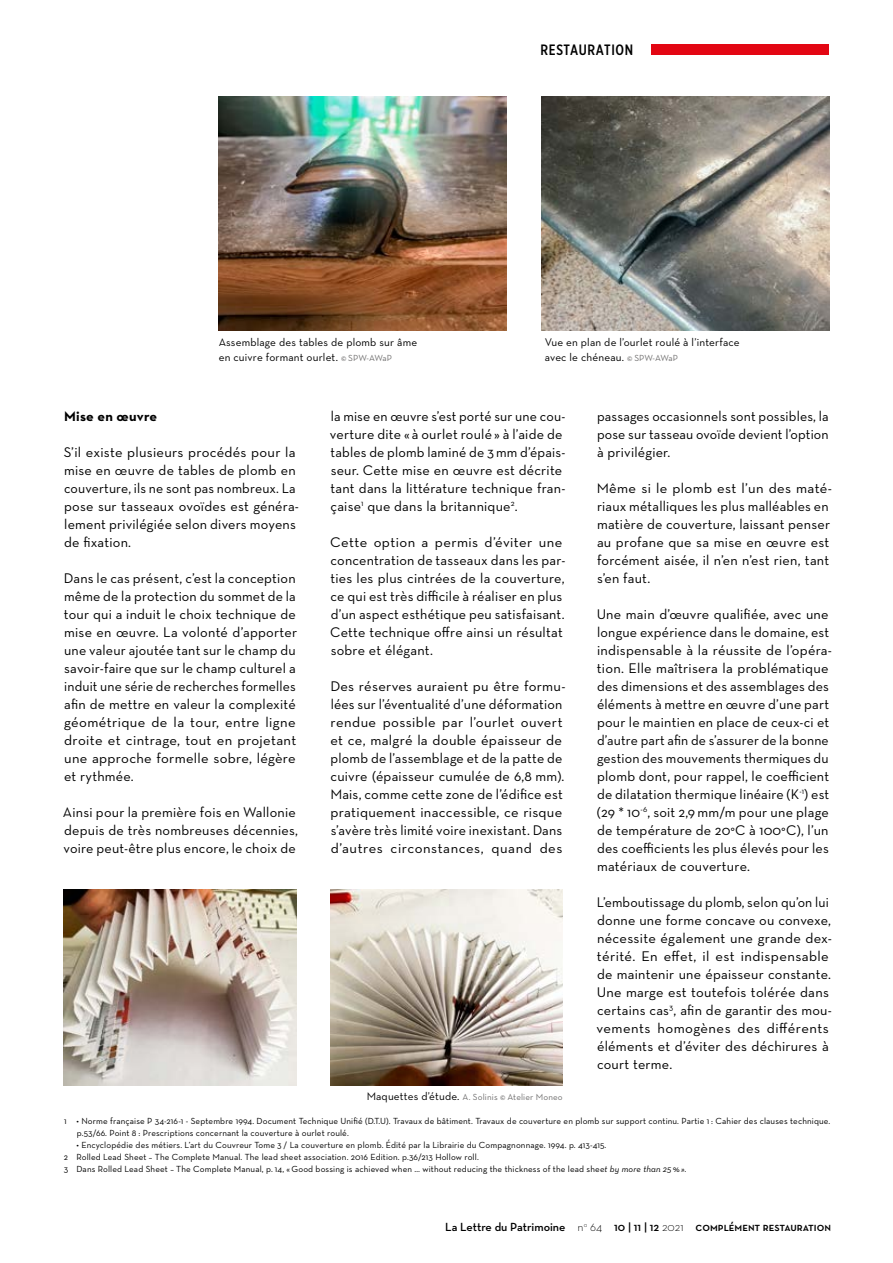
<style>
.page{position:relative;width:893px;height:1263px;background:#fff}
.page>*{position:absolute;margin:0;border:0;box-sizing:border-box;transform-origin:0 0}
.t1{font:500 15px "Gotham X Narrow";letter-spacing:.05em;color:#000}
.t2{font:14.25px/18px "Neutra Text";letter-spacing:.015em;color:#000}
.t3{font:700 14.25px "Neutra Text";letter-spacing:.015em;color:#000}
.t4{font:600 12px "Neutra Text";color:#000}
.t5{font:11.25px/15px "Neutra Text";letter-spacing:.015em;color:#000}
.t6{font:9px/12px "Neutra Text";letter-spacing:.015em;color:#000}
.t7{font:9px "Neutra Text";letter-spacing:.015em;color:#706f6f}
.s1{font-size:9px;color:#706f6f}
.s2{font-size:11.25px;color:#000}
.s3{font-style:italic}
.s4{font-weight:300}
.s5{font-family:"Neutra Text Demi SC";font-weight:400}
</style>
<div class="page">
<img style="left:64px;top:889px;width:232px;height:196px">
<img style="left:330px;top:889px;width:233px;height:196px">
<img style="left:219px;top:97px;width:288px;height:234px">
<img style="left:541px;top:97px;width:288px;height:234px">
<div style="left:651px;top:44px;width:178px;height:11px;background:#e30613"></div>
<p class="t1" style="left:540px;top:40px;width:94px">RESTAURATION</p>
<p class="t5" style="left:219px;top:334px;width:200px">Assemblage des tables de plomb sur âme en cuivre formant ourlet. <span class="s1">© SPW-AWaP</span></p>
<p class="t5" style="left:545px;top:334px;width:196px">Vue en plan de l’ourlet roulé à l’interface avec le chéneau. <span class="s1">© SPW-AWaP</span></p>
<p class="t3" style="left:64px;top:407px;width:95px">Mise en œuvre</p>
<p class="t2" style="left:64px;top:443px;width:237px">S’il existe plusieurs procédés pour la mise en œuvre de tables de plomb en couverture, ils ne sont pas nombreux. La pose sur tasseaux ovoïdes est généra&shy;lement privilégiée selon divers moyens de fixation.</p>
<p class="t2" style="left:64px;top:569px;width:235px;text-align:justify">Dans le cas présent, c’est la conception même de la protection du sommet de la tour qui a induit le choix technique de mise en œuvre. La volonté d’apporter une valeur ajoutée tant sur le champ du savoir-faire que sur le champ culturel a induit une série de recherches formelles afin de mettre en valeur la complexité géométrique de la tour, entre ligne droite et cintrage, tout en projetant une approche formelle sobre, légère et rythmée.</p>
<p class="t2" style="left:63px;top:803px;width:237px">Ainsi pour la première fois en Wallonie depuis de très nombreuses décennies, voire peut-être plus encore, le choix de</p>
<p class="t2" style="left:330px;top:407px;width:237px">la mise en œuvre s’est porté sur une cou&shy;verture dite « à ourlet roulé » à l’aide de tables de plomb laminé de 3 mm d’épais&shy;seur. Cette mise en œuvre est décrite tant dans la littérature technique fran&shy;çaise<sup>1</sup> que dans la britannique<sup>2</sup>.</p>
<p class="t2" style="left:330px;top:533px;width:237px">Cette option a permis d’éviter une concentration de tasseaux dans les par&shy;ties les plus cintrées de la couverture, ce qui est très difficile à réaliser en plus d’un aspect esthétique peu satisfaisant.<br>Cette technique offre ainsi un résultat sobre et élégant.</p>
<p class="t2" style="left:330px;top:677px;width:237px">Des réserves auraient pu être formu&shy;lées sur l’éventualité d’une déformation rendue possible par l’ourlet ouvert et ce, malgré la double épaisseur de plomb de l’assemblage et de la patte de cuivre (épaisseur cumulée de 6,8 mm).<br>Mais, comme cette zone de l’édifice est pratiquement inaccessible, ce risque s’avère très limité voire inexistant. Dans d’autres circonstances, quand des</p>
<p class="t7" style="left:367px;top:1091px;width:198px"><span class="s2">Maquettes d’étude.</span> A. Solinis © Atelier Moneo</p>
<p class="t2" style="left:597px;top:407px;width:233px;text-align:justify">passages occasionnels sont possibles, la pose sur tasseau ovoïde devient l’option à privilégier.</p>
<p class="t2" style="left:597px;top:479px;width:237px">Même si le plomb est l’un des maté&shy;riaux métalliques les plus malléables en matière de couverture, laissant penser au profane que sa mise en œuvre est forcément aisée, il n’en n’est rien, tant s’en faut.</p>
<p class="t2" style="left:597px;top:605px;width:237px">Une main d’œuvre qualifiée, avec une longue expérience dans le domaine, est indispensable à la réussite de l’opéra&shy;tion. Elle maîtrisera la problématique des dimensions et des assemblages des éléments à mettre en œuvre d’une part pour le maintien en place de ceux-ci et d’autre part afin de s’assurer de la bonne gestion des mouvements thermiques du plomb dont, pour rappel, le coefficient de dilatation thermique linéaire (K<sup>-1</sup>) est (29 * 10<sup>-6</sup>, soit 2,9 mm/m pour une plage de température de 20°C à 100°C), l’un des coefficients les plus élevés pour les matériaux de couverture.</p>
<p class="t2" style="left:596px;top:893px;width:237px">L’emboutissage du plomb, selon qu’on lui donne une forme concave ou convexe, nécessite également une grande dex&shy;térité. En effet, il est indispensable de maintenir une épaisseur constante.<br>Une marge est toutefois tolérée dans certains cas<sup>3</sup>, afin de garantir des mou&shy;vements homogènes des différents éléments et d’éviter des déchirures à court terme.</p>
<p class="t6" style="left:77px;top:1115px;width:755px;text-indent:-13px">1 • Norme française P 34-216-1 - Septembre 1994. Document Technique Unifié (D.T.U). Travaux de bâtiment. Travaux de couverture en plomb sur support continu. Partie 1 : Cahier des clauses technique. p.53/66. Point 8 : Prescriptions concernant la couverture à ourlet roulé.</p>
<p class="t6" style="left:64px;top:1139px;width:624px;text-indent:13px">• Encyclopédie des métiers. L’art du Couvreur Tome 3 / La couverture en plomb. Édité par la Librairie du Compagnonnage. 1994. p. 413-415.<br>2 Rolled Lead Sheet – The Complete Manual. The lead sheet association. 2016 Edition. p.36/213 Hollow roll.<br>3 Dans Rolled Lead Sheet – The Complete Manual, p. 14, « Good bossing is achieved when … without reducing the thickness of the lead she<span class="s3">et by more than 25%».</span></p>
<p class="t4" style="left:445px;top:1219px;width:387px">La Lettre du Patrimoine <span class="s4">n</span><sup>o</sup> <span class="s4">64</span> 10 | 11 | 12 <span class="s4">2021</span> <span class="s5">complément restauration</span></p>
</div>
